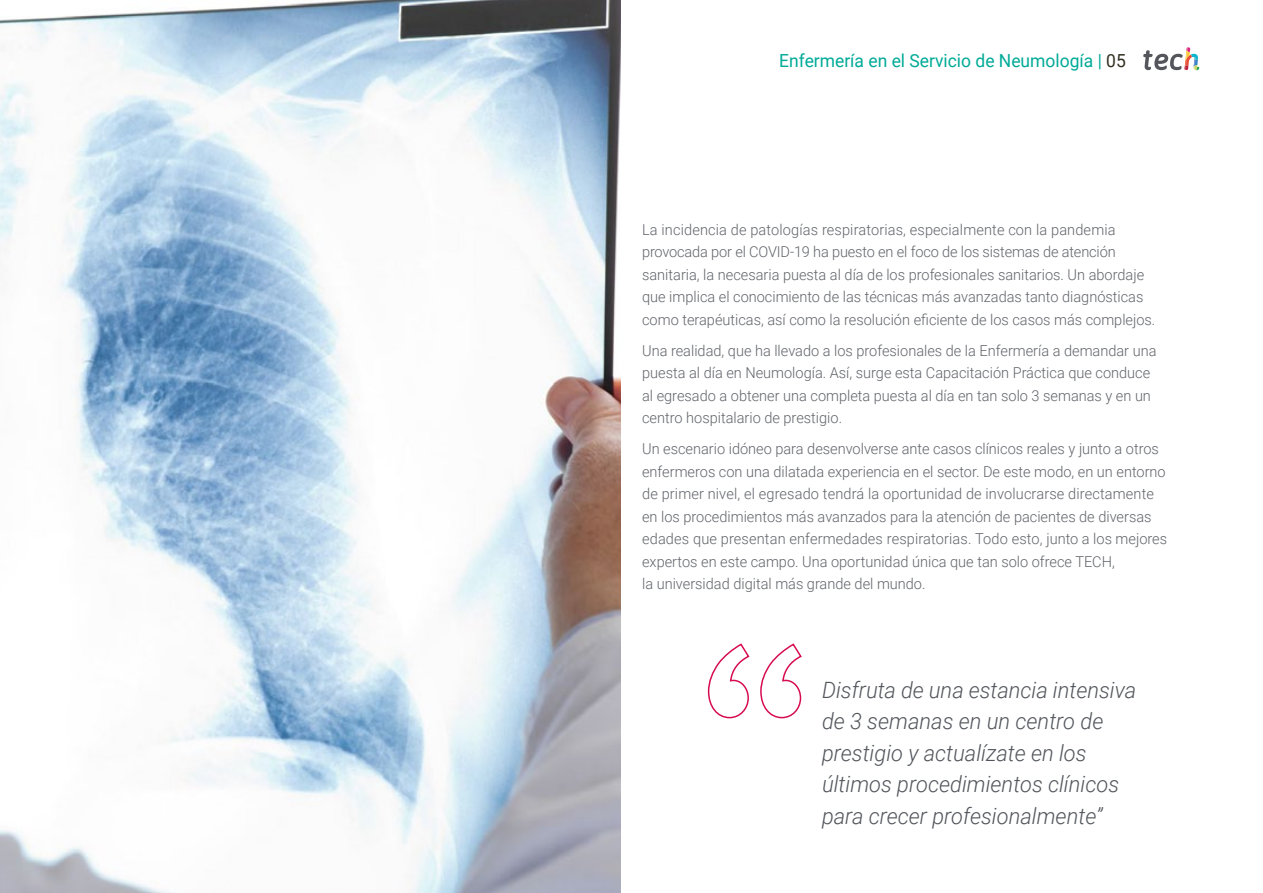
<style>
.page{position:relative;width:1263px;height:893px;background:#fff}
.page>*{position:absolute;margin:0;border:0;box-sizing:border-box;transform-origin:0 0}
.t1{font:italic 300 22.5px/31.5px "Roboto";color:#52555b}
.t2{font:18px "Roboto";color:#00aa97}
.t3{font:300 15px/22.5px "Roboto";color:#61646a}
.s1{color:#312e20}
</style>
<div class="page">
<svg style="left:707px;top:643px;width:95px;height:76px"></svg>
<img style="left:0;top:0;width:621px;height:893px">
<svg style="left:1143px;top:47px;width:56px;height:24px"></svg>
<p class="t2" style="left:779px;top:48px;width:348px">Enfermería en el Servicio de Neumología | <span class="s1">05</span></p>
<p class="t3" style="left:642px;top:217px;width:515px">La incidencia de patologías respiratorias, especialmente con la pandemia provocada por el COVID-19 ha puesto en el foco de los sistemas de atención sanitaria, la necesaria puesta al día de los profesionales sanitarios. Un abordaje que implica el conocimiento de las técnicas más avanzadas tanto diagnósticas como terapéuticas, así como la resolución eficiente de los casos más complejos.</p>
<p class="t3" style="left:642px;top:338px;width:516px">Una realidad, que ha llevado a los profesionales de la Enfermería a demandar una puesta al día en Neumología. Así, surge esta Capacitación Práctica que conduce al egresado a obtener una completa puesta al día en tan solo 3 semanas y en un centro hospitalario de prestigio.</p>
<p class="t3" style="left:642px;top:437px;width:526px">Un escenario idóneo para desenvolverse ante casos clínicos reales y junto a otros enfermeros con una dilatada experiencia en el sector. De este modo, en un entorno de primer nivel, el egresado tendrá la oportunidad de involucrarse directamente en los procedimientos más avanzados para la atención de pacientes de diversas edades que presentan enfermedades respiratorias. Todo esto, junto a los mejores expertos en este campo. Una oportunidad única que tan solo ofrece TECH,<br>la universidad digital más grande del mundo.</p>
<h1 class="t1" style="left:822px;top:673px;width:316px">Disfruta de una estancia intensiva de 3 semanas en un centro de prestigio y actualízate en los últimos procedimientos clínicos para crecer profesionalmente”</h1>
</div>
